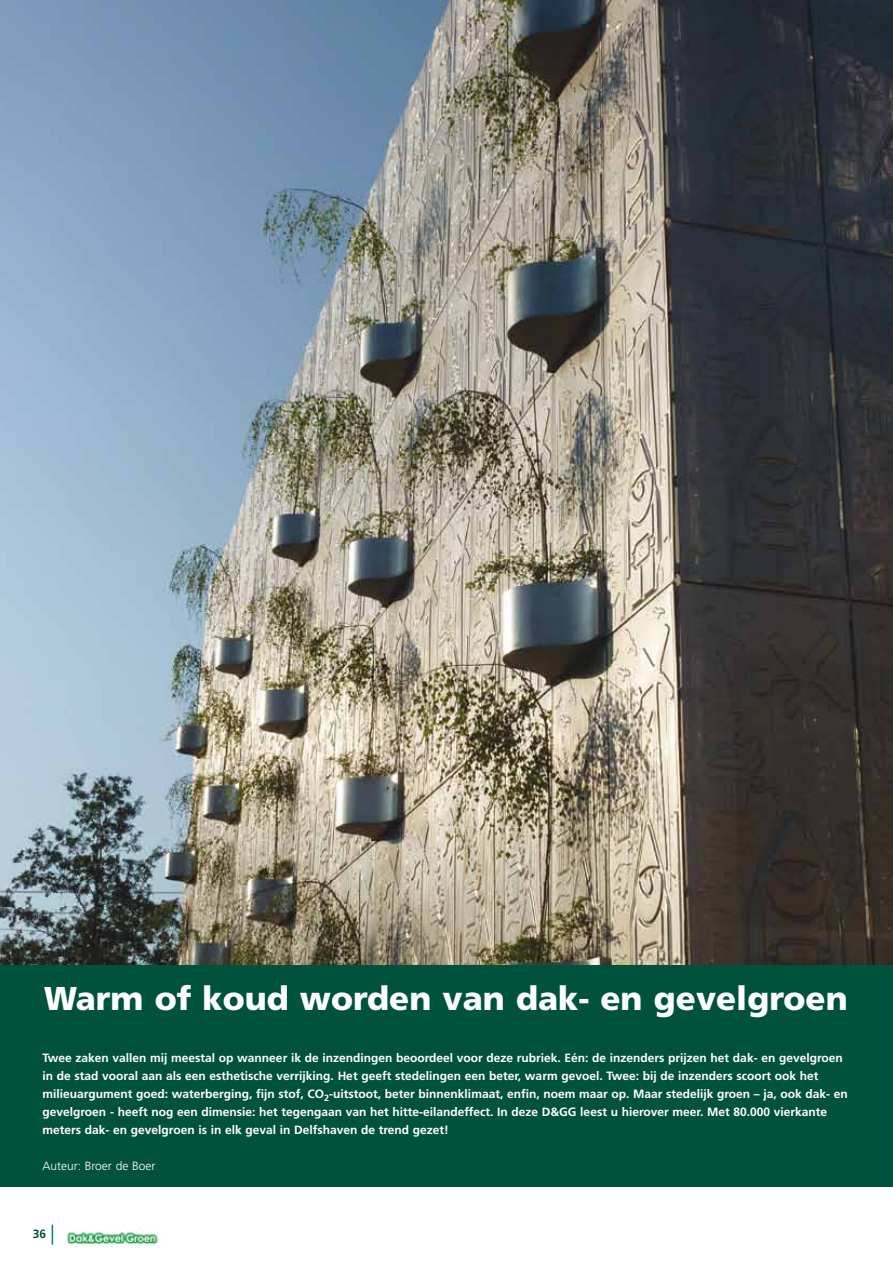
<style>
.page{position:relative;width:893px;height:1263px;background:#fff}
.page>*{position:absolute;margin:0;border:0;box-sizing:border-box;transform-origin:0 0}
.t1{font:900 33px "Frutiger";color:#fff}
.t2{font:700 12px/18px "Frutiger";color:#fff}
.t3{font:300 12px "Frutiger";color:#fff}
.t4{font:700 12px "Frutiger";color:#00523c}
</style>
<div class="page">
<svg style="left:52px;top:1225px;width:1px;height:19px"></svg>
<img style="left:66px;top:1231px;width:92px;height:14px">
<img style="left:0;top:0;width:893px;height:965px">
<div style="left:0;top:965px;width:893px;height:221px;background:#00523c"></div>
<h1 class="t1" style="left:44px;top:978px;width:805px">Warm of koud worden van dak- en gevelgroen</h1>
<p class="t2" style="left:43px;top:1049px;width:807px">Twee zaken vallen mij meestal op wanneer ik de inzendingen beoordeel voor deze rubriek. Eén: de inzenders prijzen het dak- en gevelgroen in de stad vooral aan als een esthetische verrijking. Het geeft stedelingen een beter, warm gevoel. Twee: bij de inzenders scoort ook het milieuargument goed: waterberging, fijn stof, CO<sub>2</sub>-uitstoot, beter binnenklimaat, enfin, noem maar op. Maar stedelijk groen – ja, ook dak- en gevelgroen - heeft nog een dimensie: het tegengaan van het hitte-eilandeffect. In deze D&amp;GG leest u hierover meer. Met 80.000 vierkante meters dak- en gevelgroen is in elk geval in Delfshaven de trend gezet!</p>
<p class="t3" style="left:43px;top:1159px;width:114px">Auteur: Broer de Boer</p>
<p class="t4" style="left:33px;top:1227px;width:15px">36</p>
</div>
